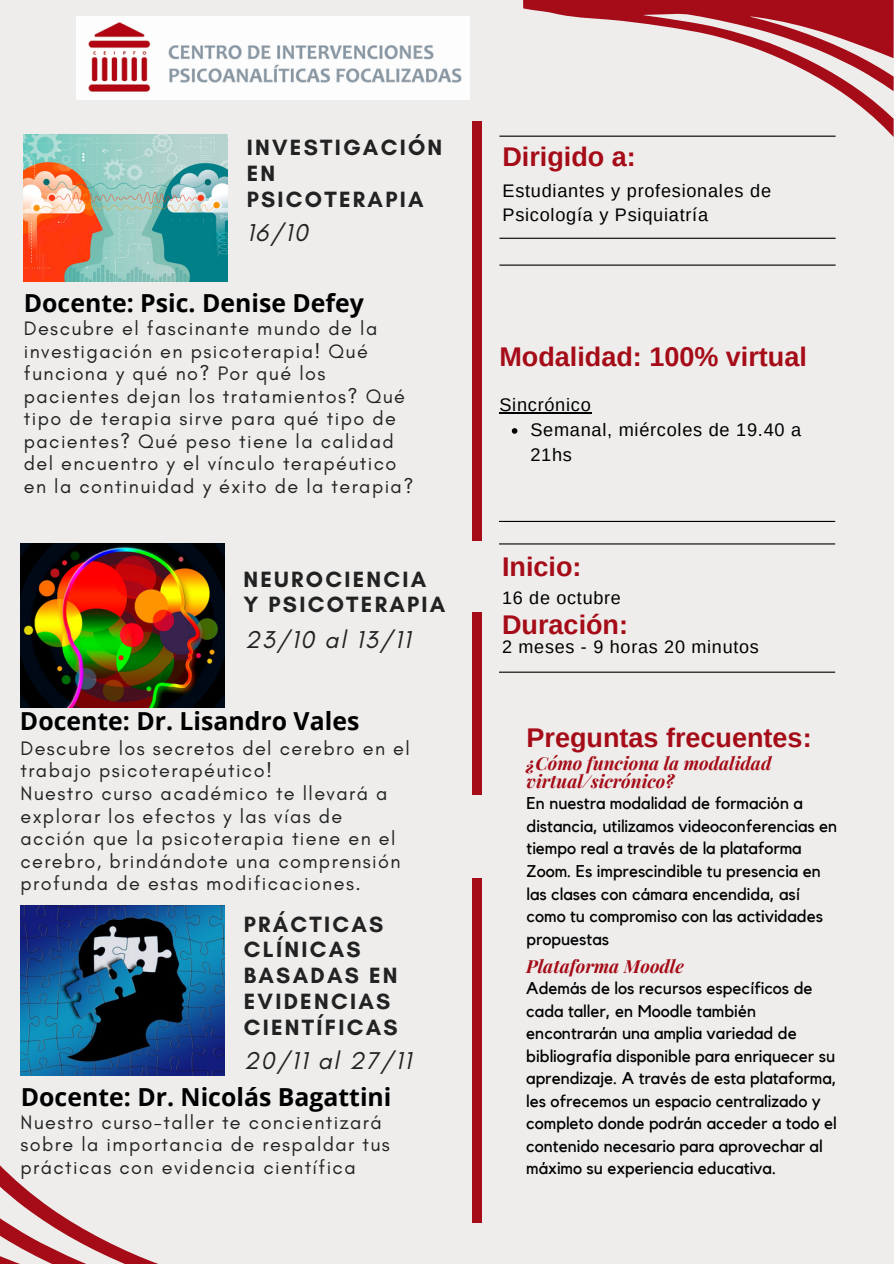
<style>
.page{position:relative;width:894px;height:1264px;background:#fff}
.page>*{position:absolute;margin:0;border:0;box-sizing:border-box;transform-origin:0 0}
.t1{font:700 27px "Arimo";color:#a50c17}
.t2{font:700 24.75px "Open Sans";color:#000}
.t3{font:italic 24.75px "Glacial Indifference";letter-spacing:.07em;color:#222}
.t4{font:700 22.5px/25.8px "Glacial Indifference";letter-spacing:.1em;color:#222}
.t5{font:19.8px/22.5px "Glacial Indifference";letter-spacing:.07em;color:#222}
.t6{font:18.15px/24.8px "Arimo";letter-spacing:.04em;color:#000}
.t7{font:italic 700 18px/18px "Playfair Display";color:#a50c17}
.t8{font:18px "Arimo";letter-spacing:.04em;color:#000}
.t9{font:16.95px/22.5px "Kollektif";color:#000}
</style>
<div class="page">
<div style="left:0;top:0;width:893px;height:1263px;background:#eeedec"></div>
<hr style="left:499px;top:136px;width:336px;height:1px;background:#000">
<hr style="left:499px;top:238px;width:336px;height:1px;background:#000">
<hr style="left:499px;top:264px;width:336px;height:2px;background:#000">
<hr style="left:499px;top:521px;width:335px;height:1px;background:#000">
<svg style="left:0;top:1165px;width:156px;height:98px"></svg>
<svg style="left:523px;top:0;width:370px;height:137px"></svg>
<hr style="left:499px;top:543px;width:335px;height:1px;background:#000">
<hr style="left:499px;top:671px;width:335px;height:1px;background:#000">
<img style="left:77px;top:16px;width:392px;height:84px">
<img style="left:21px;top:905px;width:204px;height:170px">
<img style="left:24px;top:134px;width:203px;height:148px">
<img style="left:20px;top:544px;width:204px;height:163px">
<div style="left:472px;top:878px;width:9px;height:344px;background:#a50c17"></div>
<div style="left:472px;top:612px;width:9px;height:183px;background:#a50c17"></div>
<div style="left:472px;top:121px;width:9px;height:419px;background:#a50c17"></div>
<hr style="left:499px;top:412px;width:92px;height:1px;background:#000">
<svg style="left:511px;top:428px;width:6px;height:6px"></svg>
<h1 class="t4" style="left:247px;top:134px;width:197px">INVESTIGACIÓN<br>EN<br>PSICOTERAPIA</h1>
<p class="t3" style="left:247px;top:218px;width:63px">16/10</p>
<h1 class="t2" style="left:24px;top:286px;width:341px">Docente: Psic. Denise Defey</h1>
<h5 class="t5" style="left:24px;top:317px;width:391px">Descubre el fascinante mundo de la investigación en psicoterapia! Qué funciona y qué no? Por qué los pacientes dejan los tratamientos? Qué tipo de terapia sirve para qué tipo de pacientes? Qué peso tiene la calidad del encuentro y el vínculo terapéutico en la continuidad y éxito de la terapia?</h5>
<h1 class="t4" style="left:243px;top:565px;width:203px">NEUROCIENCIA<br>Y PSICOTERAPIA</h1>
<h1 class="t3" style="left:245px;top:624px;width:167px">23/10 al 13/11</h1>
<h4 class="t2" style="left:20px;top:703px;width:341px">Docente: Dr. Lisandro Vales</h4>
<h5 class="t5" style="left:20px;top:736px;width:391px">Descubre los secretos del cerebro en el trabajo psicoterapéutico!<br>Nuestro curso académico te llevará a explorar los efectos y las vías de acción que la psicoterapia tiene en el cerebro, brindándote una comprensión profunda de estas modificaciones.</h5>
<h5 class="t4" style="left:244px;top:910px;width:155px">PRÁCTICAS<br>CLÍNICAS<br>BASADAS EN<br>EVIDENCIAS<br>CIENTÍFICAS</h5>
<h5 class="t3" style="left:244px;top:1045px;width:169px">20/11 al 27/11</h5>
<h1 class="t2" style="left:21px;top:1079px;width:372px">Docente: Dr. Nicolás Bagattini</h1>
<p class="t5" style="left:20px;top:1110px;width:371px">Nuestro curso-taller te concientizará sobre la importancia de respaldar tus prácticas con evidencia científica</p>
<h3 class="t1" style="left:502px;top:141px;width:135px">Dirigido a:</h3>
<h2 class="t6" style="left:502px;top:178px;width:270px">Estudiantes y profesionales de<br>Psicología y Psiquiatría</h2>
<h1 class="t1" style="left:499px;top:342px;width:309px">Modalidad: 100% virtual</h1>
<h5 class="t6" style="left:499px;top:392px;width:93px">Sincrónico</h5>
<h3 class="t6" style="left:530px;top:417px;width:272px">Semanal, miércoles de 19.40 a<br>21hs</h3>
<h2 class="t1" style="left:502px;top:551px;width:81px">Inicio:</h2>
<h1 class="t8" style="left:502px;top:587px;width:120px">16 de octubre</h1>
<h5 class="t8" style="left:502px;top:636px;width:258px">2 meses - 9 horas 20 minutos</h5>
<h3 class="t1" style="left:502px;top:609px;width:127px">Duración:</h3>
<h2 class="t1" style="left:526px;top:722px;width:286px">Preguntas frecuentes:</h2>
<h1 class="t7" style="left:526px;top:754px;width:246px">¿Cómo funciona la modalidad virtual/sicrónico?</h1>
<h5 class="t9" style="left:526px;top:793px;width:312px">En nuestra modalidad de formación a distancia, utilizamos videoconferencias en tiempo real a través de la plataforma Zoom. Es imprescindible tu presencia en las clases con cámara encendida, así como tu compromiso con las actividades propuestas</h5>
<p class="t7" style="left:526px;top:956px;width:159px">Plataforma Moodle</p>
<p class="t9" style="left:526px;top:977px;width:312px">Además de los recursos específicos de cada taller, en Moodle también encontrarán una amplia variedad de bibliografía disponible para enriquecer su aprendizaje. A través de esta plataforma, les ofrecemos un espacio centralizado y completo donde podrán acceder a todo el contenido necesario para aprovechar al máximo su experiencia educativa.</p>
</div>
